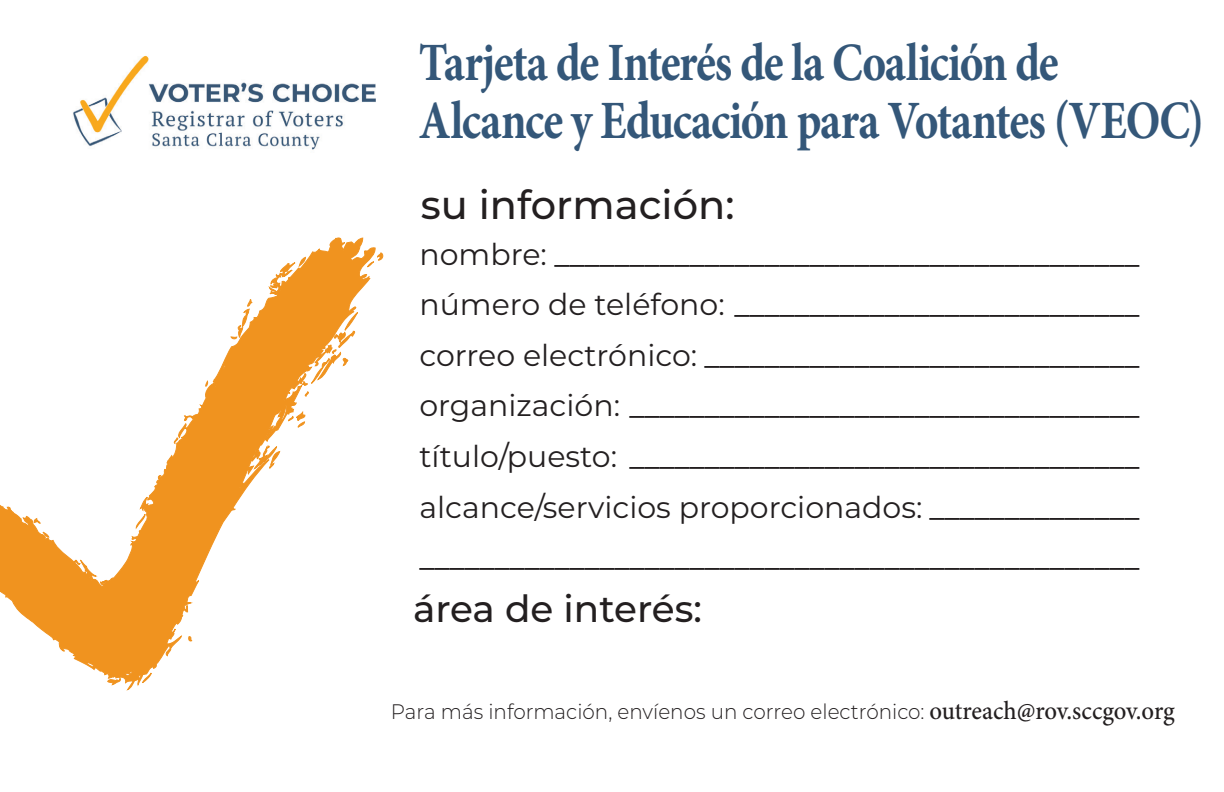
<style>
.page{position:relative;width:1224px;height:792px;background:#fff}
.page>*{position:absolute;margin:0;border:0;box-sizing:border-box;transform-origin:0 0}
.Paragraph_Style1{font:700 54px/58px "Minion Pro";letter-spacing:-.025em;color:#345779;scale:.84 1}
.Paragraph_Style_4{font:500 40px "Montserrat";color:#231f20}
.Paragraph_Style2{font:500 37.4px "Montserrat";color:#231f20}
.Paragraph_Style_3{font:500 30px "Montserrat";color:#231f20}
.Paragraph_Style_3-2{font:30px "Montserrat";color:#231f20}
.Paragraph_Style1-2{font:300 21px "Montserrat";color:#231f20;scale:.95 1}
.s1{font-weight:400}
.s2{font-weight:500}
.s3{font-family:"Minion Pro";font-weight:500;font-size:26px}
</style>
<div class="page">
<svg style="left:0;top:238px;width:383px;height:452px"></svg>
<img style="left:73px;top:56px;width:303px;height:94px">
<p class="Paragraph_Style1" style="left:419px;top:33px;width:936px">Tarjeta de Interés de la Coalición de<br>Alcance y Educación para Votantes (VEOC)</p>
<p class="Paragraph_Style_4" style="left:421px;top:177px;width:315px">su información:</p>
<p class="Paragraph_Style_3" style="left:419px;top:233px;width:721px"><span class="s1">nombre:</span> _______________________________________</p>
<p class="Paragraph_Style_3" style="left:419px;top:284px;width:721px"><span class="s1">número de teléfono:</span> ___________________________</p>
<p class="Paragraph_Style_3" style="left:419px;top:334px;width:721px"><span class="s1">correo electrónico:</span> _____________________________</p>
<p class="Paragraph_Style_3" style="left:419px;top:385px;width:721px"><span class="s1">organización:</span> __________________________________</p>
<p class="Paragraph_Style_3" style="left:419px;top:435px;width:721px"><span class="s1">título/puesto:</span> __________________________________</p>
<p class="Paragraph_Style_3-2" style="left:419px;top:486px;width:721px">alcance/servicios proporcionados: <span class="s2">______________</span></p>
<p class="Paragraph_Style_3" style="left:419px;top:537px;width:721px">________________________________________________</p>
<p class="Paragraph_Style2" style="left:413px;top:582px;width:290px">área de interés:</p>
<p class="Paragraph_Style1-2" style="left:391px;top:697px;width:827px">Para más información, envíenos un correo electrónico: <span class="s3">outreach@rov.sccgov.org</span></p>
</div>
